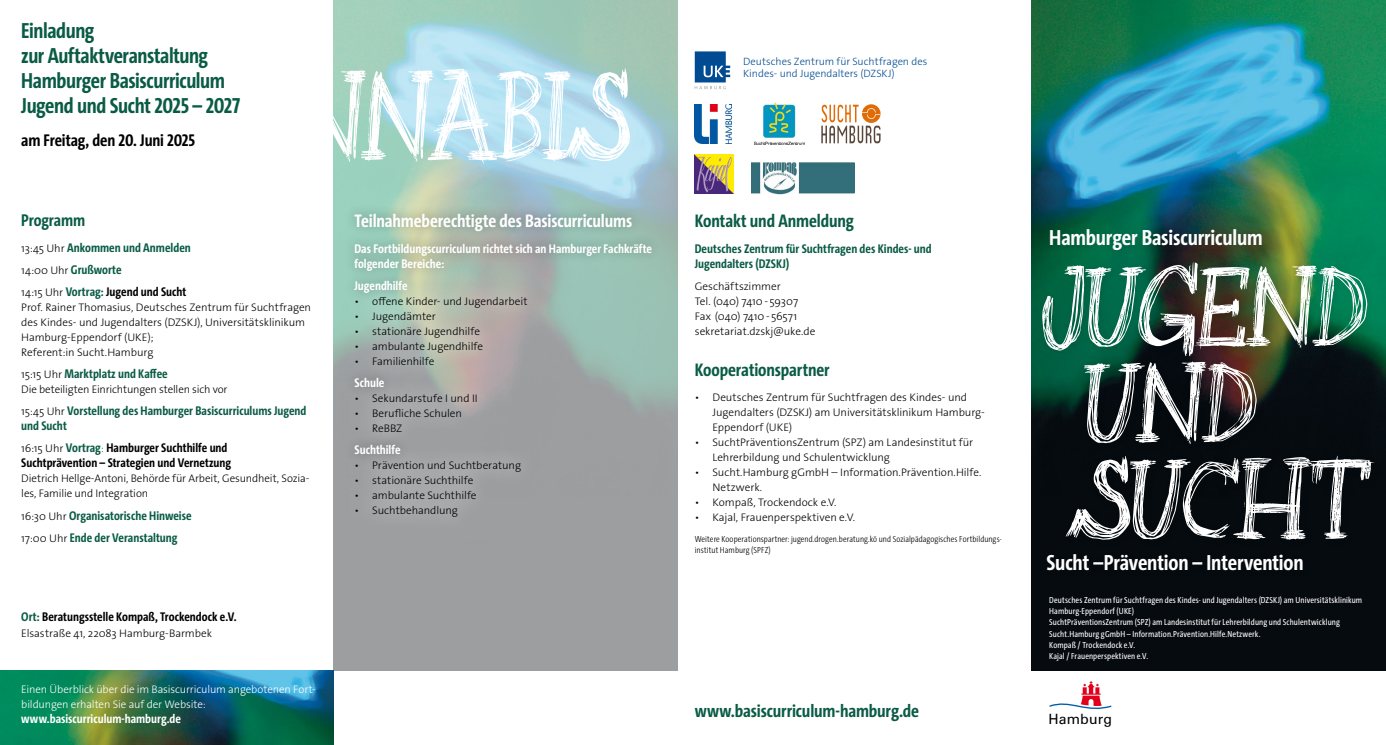
<style>
.page{position:relative;width:1386px;height:745px;background:#fff}
.page>*{position:absolute;margin:0;border:0;box-sizing:border-box;transform-origin:0 0}
.crazy{font:121.25px "Sketchbook Nasty";letter-spacing:-.025em;color:#fff}
.ü2{font:109.12px "Sketchbook Nasty";letter-spacing:-.045em;color:#fff;scale:1.09 1}
.ü2-einleger{font:700 22px/25px "The Sans Cd LF7";letter-spacing:-.02em;color:#0a5b45}
.ü2-2{font:700 22px "The Sans Cd LF7";letter-spacing:-.01em;color:#fff}
.ü2-3{font:700 18.38px "The Sans Cd LF7";letter-spacing:-.01em;color:#fff}
.ü2-4{font:700 18.38px "The Sans Cd LF7";letter-spacing:-.005em;color:#0a5b45}
.ü2-5{font:700 18.25px "The Sans Cd LF7";letter-spacing:-.01em;color:#0a5b45}
.ü2-6{font:700 17.12px "The Sans Cd LF7";letter-spacing:-.005em;color:#000}
.ü2-7{font:700 17.12px "The Sans Cd LF7";letter-spacing:-.005em;color:#0a5b45}
.t1{font:14.12px "Univers LT";letter-spacing:.015em;color:#000}
.fließ_roman{font:700 12.75px/15px "The Sans Cd LF7";color:#0a5b45}
.fließ_roman-2{font:700 12.75px/15px "The Sans Cd LF7";color:#000}
.fließ_roman-3{font:700 12.75px/15px "The Sans Cd LF7";color:#fff}
.fließ_light{font:700 12.75px "The Sans Cd LF7";color:#fff}
.fließ_roman-4{font:300 11px/15px "The Sans Os F";letter-spacing:-.005em;color:#000}
.fließ_light-2{font:300 11px/15px "The Sans Os F";letter-spacing:-.01em;color:#fff}
._0XX_Identebene{font:300 10.62px/11.9px "The Sans Os F";color:#004b92}
.klein{font:8.88px/11.2px "The Sans Cd LF5 Plain";letter-spacing:.01em;color:#fff}
.klein-2{font:300 8.88px/11.2px "The Sans Cd LF3";letter-spacing:.01em;color:#000}
.s1{font-family:"The Sans Os F";font-weight:300;font-size:11px;color:#000}
.s2{font-family:"The Sans Os F";font-weight:300;font-size:11px}
.s3{color:#0a5b45}
.s4{font-family:"The Sans Os F";font-weight:300;font-size:11px;color:#0a5b45}
</style>
<div class="page">
<img style="left:1031px;top:0;width:354px;height:670px">
<div style="left:1045px;top:224px;width:226px;height:35px;background:#000;opacity:.1"></div>
<img style="left:751px;top:162px;width:103px;height:33px">
<img style="left:694px;top:154px;width:39px;height:39px">
<div style="left:1037px;top:257px;width:346px;height:322px;background:#000;opacity:.1"></div>
<img style="left:694px;top:105px;width:37px;height:39px">
<img style="left:754px;top:102px;width:50px;height:42px">
<svg style="left:1049px;top:681px;width:62px;height:28px"></svg>
<img style="left:0;top:670px;width:333px;height:74px">
<svg style="left:821px;top:105px;width:59px;height:38px"></svg>
<svg style="left:694px;top:51px;width:36px;height:38px"></svg>
<div style="left:344px;top:202px;width:319px;height:263px;background:#000;opacity:.3"></div>
<svg style="left:341px;top:281px;width:200px;height:249px;background:#a5a9a7"></svg>
<p class="ü2-einleger" style="left:21px;top:18px;width:220px">Einladung<br>zur Auftaktveranstaltung<br>Hamburger Basiscurriculum<br>Jugend und Sucht 2025 – 2027</p>
<p class="ü2-6" style="left:21px;top:129px;width:175px">am Freitag, den 20. Juni 2025</p>
<p class="crazy" style="left:295px;top:66px;width:337px">NNABIS</p>
<p class="ü2-7" style="left:21px;top:209px;width:65px">Programm</p>
<p class="fließ_roman" style="left:21px;top:239px;width:171px"><span class="s1">13:45 Uhr</span> Ankommen und Anmelden</p>
<p class="fließ_roman" style="left:21px;top:261px;width:102px"><span class="s1">14:00 Uhr</span> Grußworte</p>
<p class="fließ_roman-2" style="left:21px;top:283px;width:167px"><span class="s2">14:15 Uhr</span> <span class="s3">Vortrag:</span> Jugend und Sucht</p>
<p class="fließ_roman-4" style="left:21px;top:299px;width:291px">Prof. Rainer Thomasius, Deutsches Zentrum für Suchtfragen des Kindes- und Jugendalters (DZSKJ), Universitätsklinikum Hamburg-Eppendorf (UKE);<br>Referent:in Sucht.Hamburg</p>
<p class="fließ_roman" style="left:21px;top:365px;width:148px"><span class="s1">15:15 Uhr</span> Marktplatz und Kaffee</p>
<p class="fließ_roman-4" style="left:21px;top:381px;width:208px">Die beteiligten Einrichtungen stellen sich vor</p>
<p class="fließ_roman" style="left:21px;top:402px;width:287px"><span class="s1">15:45 Uhr</span> Vorstellung des Hamburger Basiscurriculums Jugend und Sucht</p>
<p class="fließ_roman-2" style="left:21px;top:440px;width:211px"><span class="s2">16:15 Uhr</span> <span class="s3">Vortrag</span><span class="s4">:</span> Hamburger Suchthilfe und<br>Suchtprävention – Strategien und Vernetzung</p>
<p class="fließ_roman-4" style="left:21px;top:471px;width:289px">Dietrich Hellge-Antoni, Behörde für Arbeit, Gesundheit, Sozia&shy;les, Familie und Integration</p>
<p class="fließ_roman" style="left:21px;top:507px;width:172px"><span class="s1">16:30 Uhr</span> Organisatorische Hinweise</p>
<p class="fließ_roman" style="left:21px;top:529px;width:157px"><span class="s1">17:00 Uhr</span> Ende der Veranstaltung</p>
<p class="fließ_roman-2" style="left:21px;top:608px;width:217px"><span class="s3">Ort:</span> Beratungsstelle Kompaß, Trockendock e.V.</p>
<p class="fließ_roman-4" style="left:21px;top:625px;width:192px">Elsastraße 41, 22083 Hamburg-Barmbek</p>
<p class="fließ_light-2" style="left:21px;top:681px;width:296px">Einen Überblick über die im Basiscurriculum angebotenen Fort&shy;bildungen erhalten Sie auf der Website:</p>
<p class="fließ_light" style="left:21px;top:710px;width:161px">www.basiscurriculum-hamburg.de</p>
<p class="ü2-3" style="left:354px;top:209px;width:279px">Teilnahmeberechtigte des Basiscurriculums</p>
<p class="fließ_roman-3" style="left:354px;top:240px;width:299px">Das Fortbildungscurriculum richtet sich an Hamburger Fachkräfte folgender Bereiche:</p>
<p class="fließ_roman-3" style="left:354px;top:277px;width:55px">Jugendhilfe</p>
<p class="fließ_roman-4" style="left:354px;top:293px;width:174px">• offene Kinder- und Jugendarbeit</p>
<p class="fließ_roman-4" style="left:354px;top:308px;width:83px">• Jugendämter</p>
<p class="fließ_roman-4" style="left:354px;top:323px;width:127px">• stationäre Jugendhilfe</p>
<p class="fließ_roman-4" style="left:354px;top:338px;width:130px">• ambulante Jugendhilfe</p>
<p class="fließ_roman-4" style="left:354px;top:353px;width:81px">• Familienhilfe</p>
<p class="fließ_roman-4" style="left:354px;top:390px;width:125px">• Sekundarstufe I und II</p>
<p class="fließ_roman-4" style="left:354px;top:405px;width:109px">• Berufliche Schulen</p>
<p class="fließ_roman-4" style="left:354px;top:420px;width:49px">• ReBBZ</p>
<p class="fließ_roman-4" style="left:354px;top:457px;width:168px">• Prävention und Suchtberatung</p>
<p class="fließ_roman-4" style="left:354px;top:472px;width:120px">• stationäre Suchthilfe</p>
<p class="fließ_roman-4" style="left:354px;top:487px;width:124px">• ambulante Suchthilfe</p>
<p class="fließ_roman-4" style="left:354px;top:502px;width:105px">• Suchtbehandlung</p>
<p class="fließ_roman-3" style="left:354px;top:374px;width:31px">Schule</p>
<p class="fließ_roman-3" style="left:354px;top:441px;width:48px">Suchthilfe</p>
<p class="_0XX_Identebene" style="left:743px;top:56px;width:186px">Deutsches Zentrum für Suchtfragen des<br>Kindes- und Jugendalters (DZSKJ)</p>
<p class="ü2-4" style="left:694px;top:209px;width:161px">Kontakt und Anmeldung</p>
<p class="fließ_roman" style="left:694px;top:240px;width:238px">Deutsches Zentrum für Suchtfragen des Kindes- und<br>Jugendalters (DZSKJ)</p>
<p class="fließ_roman-4" style="left:694px;top:278px;width:122px">Geschäftszimmer<br>Tel. (040) 7410 - 59307<br>Fax (040) 7410 - 56571 sekretariat.dzskj@uke.de</p>
<p class="ü2-4" style="left:694px;top:357px;width:136px">Kooperationspartner</p>
<p class="fließ_roman-4" style="left:712px;top:390px;width:274px;text-indent:-18px">• Deutsches Zentrum für Suchtfragen des Kindes- und<br>Jugendalters (DZSKJ) am Universitätsklinikum Hamburg-<br>Eppendorf (UKE)</p>
<p class="fließ_roman-4" style="left:712px;top:435px;width:262px;text-indent:-18px">• SuchtPräventionsZentrum (SPZ) am Landesinstitut für<br>Lehrerbildung und Schulentwicklung</p>
<p class="fließ_roman-4" style="left:712px;top:465px;width:270px;text-indent:-18px">• Sucht.Hamburg gGmbH – Information.Prävention.Hilfe.<br>Netzwerk.</p>
<p class="fließ_roman-4" style="left:694px;top:495px;width:143px">• Kompaß, Trockendock e.V.</p>
<p class="fließ_roman-4" style="left:694px;top:510px;width:162px">• Kajal, Frauenperspektiven e.V.</p>
<p class="klein-2" style="left:694px;top:532px;width:308px">Weitere Kooperationspartner: jugend.drogen.beratung.kö und Sozialpädagogisches Fortbildungs&shy;institut Hamburg (SPFZ)</p>
<p class="ü2-5" style="left:694px;top:698px;width:226px">www.basiscurriculum-hamburg.de</p>
<p class="ü2-2" style="left:1049px;top:223px;width:215px">Hamburger Basiscurriculum</p>
<p class="ü2" style="left:1041px;top:261px;width:302px">JUGEND</p>
<p class="ü2" style="left:1082px;top:357px;width:162px">UND</p>
<p class="ü2" style="left:1075px;top:453px;width:274px">SUCHT</p>
<p class="ü2-2" style="left:1046px;top:547px;width:259px">Sucht –Prävention – Intervention</p>
<p class="klein" style="left:1049px;top:593px;width:314px">Deutsches Zentrum für Suchtfragen des Kindes- und Jugendalters (DZSKJ) am Universitätsklinikum Hamburg-Eppendorf (UKE)<br>SuchtPräventionsZentrum (SPZ) am Landesinstitut für Lehrerbildung und Schulentwicklung Sucht.Hamburg gGmbH – Information.Prävention.Hilfe.Netzwerk.<br>Kompaß / Trockendock e.V.<br>Kajal / Frauenperspektiven e.V.</p>
<p class="t1" style="left:1048px;top:709px;width:65px">Hamburg</p>
</div>
